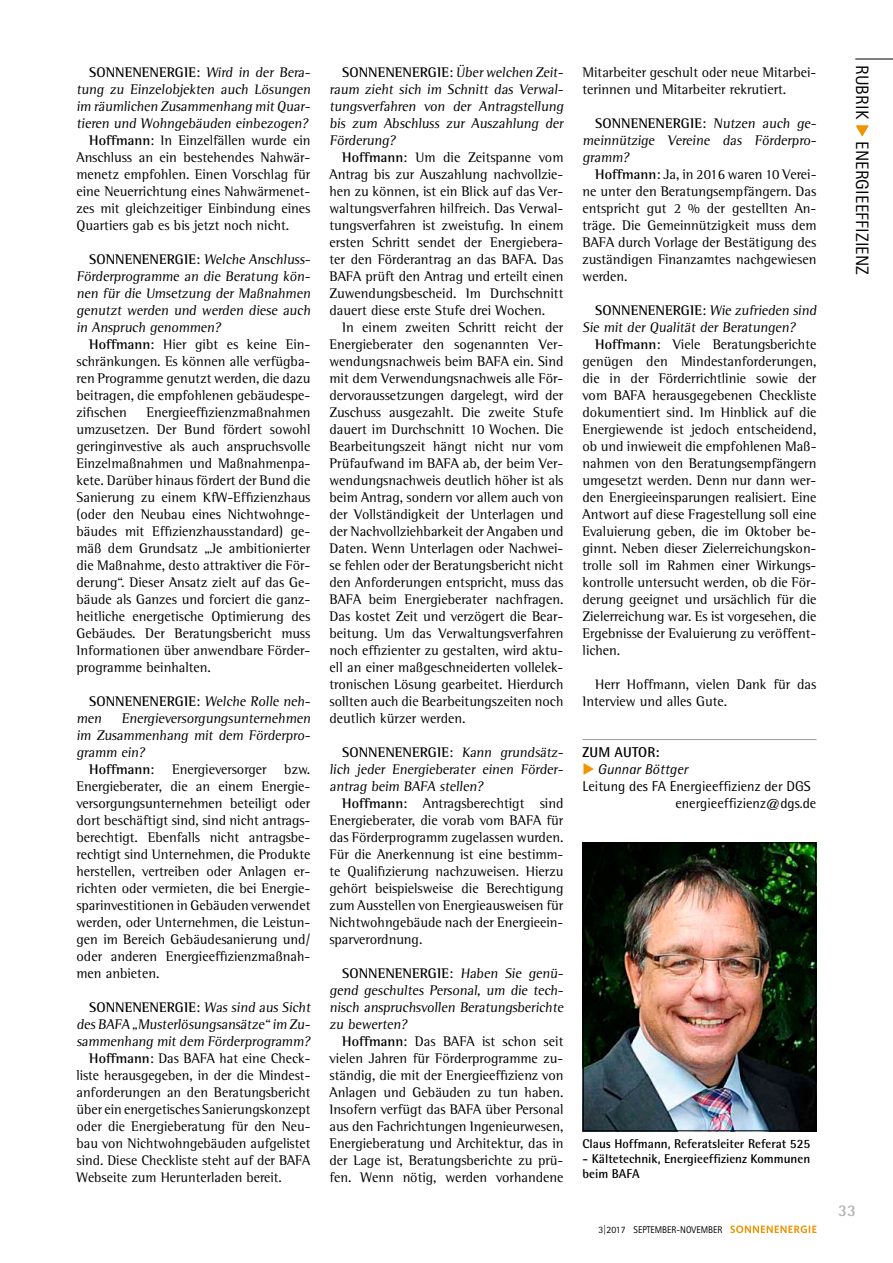
<style>
.page{position:relative;width:893px;height:1263px;background:#fff}
.page>*{position:absolute;margin:0;border:0;box-sizing:border-box;transform-origin:0 0}
.t1{font:18px "Rotis Sans Serif Std";letter-spacing:.01em;color:#000}
.t2{font:700 16.5px "Rotis Semi Sans Std";color:#b1b3b4}
.t3{font:14.25px/17px "Rotis Semi Serif Std";color:#000;text-align:justify}
.t4{font:14.25px "Rotis Semi Sans Std";color:#000}
.t5{font:italic 14.25px "Rotis Semi Sans Std";color:#000}
.t6{font:700 14.25px "Rotis Semi Sans Std";letter-spacing:.01em;color:#000}
.t7{font:700 12.75px/15px "Rotis Semi Sans Std";color:#000}
.t8{font:9.75px "Rotis Sans Serif Std";color:#000}
.s1{font-weight:700}
.s2{color:#f29400}
.s3{color:#0076bd}
</style>
<div class="page">
<svg style="left:730px;top:1225px;width:86px;height:8px"></svg>
<hr style="left:855px;top:59px;width:38px;height:1px;background:#000">
<hr style="left:583px;top:739px;width:233px;height:1px;background:#9c9d9f">
<img style="left:585px;top:844px;width:229px;height:285px">
<div style="left:583px;top:842px;width:233px;height:289px;border:1px solid #000"></div>
<svg style="left:856px;top:125px;width:13px;height:12px"></svg>
<p class="t3" style="left:89px;top:63px;width:225px"><span class="s1">SONNENENERGIE</span>: Wird in der Bera-</p>
<p class="t3" style="left:77px;top:80px;width:237px">tung zu Einzelobjekten auch Lösungen</p>
<p class="t3" style="left:77px;top:97px;width:237px">im räumlichen Zusammenhang mit Quar-</p>
<p class="t3" style="left:77px;top:114px;width:235px">tieren und Wohngebäuden einbezogen?</p>
<p class="t3" style="left:89px;top:131px;width:223px"><span class="s1">Hoffmann</span>: In Einzelfällen wurde ein</p>
<p class="t3" style="left:77px;top:148px;width:235px">Anschluss an ein bestehendes Nahwär-</p>
<p class="t3" style="left:77px;top:165px;width:235px">menetz empfohlen. Einen Vorschlag für</p>
<p class="t3" style="left:77px;top:182px;width:235px">eine Neuerrichtung eines Nahwärmenet-</p>
<p class="t3" style="left:77px;top:199px;width:235px">zes mit gleichzeitiger Einbindung eines</p>
<p class="t3" style="left:77px;top:216px;width:214px">Quartiers gab es bis jetzt noch nicht.</p>
<p class="t3" style="left:77px;top:250px;width:237px;text-indent:13px"><span class="s1">SONNENENERGIE</span>: Welche Anschluss-Förderprogramme an die Beratung kön&shy;nen für die Umsetzung der Maßnahmen genutzt werden und werden diese auch in Anspruch genommen?</p>
<p class="t3" style="left:77px;top:335px;width:235px;text-indent:13px"><span class="s1">Hoffmann</span>: Hier gibt es keine Ein&shy;schränkungen. Es können alle verfügba&shy;ren Programme genutzt werden, die dazu beitragen, die empfohlenen gebäudespe&shy;zifischen</p>
<p class="t3" style="left:77px;top:403px;width:235px;text-indent:70px">Energieeffizienzmaßnahmen umzusetzen. Der Bund fördert sowohl geringinvestive als auch anspruchsvolle Einzelmaßnahmen und Maßnahmenpa&shy;kete. Darüber hinaus fördert der Bund die Sanierung zu einem KfW-Effizienzhaus (oder den Neubau eines Nichtwohnge&shy;bäudes mit Effizienzhausstandard) ge&shy;mäß dem Grundsatz „Je ambitionierter die Maßnahme, desto attraktiver die För&shy;derung“. Dieser Ansatz zielt auf das Ge&shy;bäude als Ganzes und forciert die ganz&shy;heitliche energetische Optimierung des Gebäudes. Der Beratungsbericht muss Informationen über anwendbare Förder&shy;programme beinhalten.</p>
<p class="t3" style="left:77px;top:693px;width:237px;text-indent:13px"><span class="s1">SONNENENERGIE</span>: Welche Rolle neh&shy;men Energieversorgungsunternehmen im Zusammenhang mit dem Förderpro&shy;gramm ein?</p>
<p class="t3" style="left:77px;top:761px;width:235px;text-indent:13px"><span class="s1">Hoffmann</span>: Energieversorger bzw.<br>Energieberater, die an einem Energie&shy;versorgungsunternehmen beteiligt oder dort beschäftigt sind, sind nicht antrags&shy;berechtigt. Ebenfalls nicht antragsbe&shy;rechtigt sind Unternehmen, die Produkte herstellen, vertreiben oder Anlagen er&shy;richten oder vermieten, die bei Energie&shy;sparinvestitionen in Gebäuden verwendet werden, oder Unternehmen, die Leistun&shy;gen im Bereich Gebäudesanierung und/ oder anderen Energieeffizienzmaßnah&shy;men anbieten.</p>
<p class="t3" style="left:89px;top:999px;width:225px"><span class="s1">SONNENENERGIE</span>: Was sind aus Sicht</p>
<p class="t3" style="left:77px;top:1016px;width:237px">des BAFA „Musterlösungsansätze“ im Zu-</p>
<p class="t3" style="left:77px;top:1033px;width:237px">sammenhang mit dem Förderprogramm?</p>
<p class="t3" style="left:89px;top:1050px;width:223px"><span class="s1">Hoffmann</span>: Das BAFA hat eine Check-</p>
<p class="t3" style="left:77px;top:1067px;width:235px">liste herausgegeben, in der die Mindest-</p>
<p class="t3" style="left:77px;top:1084px;width:235px">anforderungen an den Beratungsbericht</p>
<p class="t3" style="left:77px;top:1101px;width:235px">über ein energetisches Sanierungskonzept</p>
<p class="t3" style="left:77px;top:1118px;width:235px">oder die Energieberatung für den Neu-</p>
<p class="t3" style="left:77px;top:1135px;width:235px">bau von Nichtwohngebäuden aufgelistet</p>
<p class="t3" style="left:77px;top:1152px;width:235px">sind. Diese Checkliste steht auf der BAFA</p>
<p class="t3" style="left:77px;top:1169px;width:207px">Webseite zum Herunterladen bereit.</p>
<p class="t3" style="left:330px;top:63px;width:237px;text-indent:13px"><span class="s1">SONNENENERGIE</span>: Über welchen Zeit&shy;raum zieht sich im Schnitt das Verwal&shy;tungsverfahren von der Antragstellung bis zum Abschluss zur Auszahlung der Förderung?</p>
<p class="t3" style="left:330px;top:148px;width:235px;text-indent:13px"><span class="s1">Hoffmann</span>: Um die Zeitspanne vom Antrag bis zur Auszahlung nachvollzie&shy;hen zu können, ist ein Blick auf das Ver&shy;waltungsverfahren hilfreich. Das Verwal&shy;tungsverfahren ist zweistufig. In einem ersten Schritt sendet der Energiebera&shy;ter den Förderantrag an das BAFA. Das BAFA prüft den Antrag und erteilt einen Zuwendungsbescheid. Im Durchschnitt dauert diese erste Stufe drei Wochen.</p>
<p class="t3" style="left:330px;top:318px;width:235px;text-indent:13px">In einem zweiten Schritt reicht der Energieberater den sogenannten Ver&shy;wendungsnachweis beim BAFA ein. Sind mit dem Verwendungsnachweis alle För&shy;dervoraussetzungen dargelegt, wird der Zuschuss ausgezahlt. Die zweite Stufe dauert im Durchschnitt 10 Wochen. Die Bearbeitungszeit hängt nicht nur vom Prüfaufwand im BAFA ab, der beim Ver&shy;wendungsnachweis deutlich höher ist als beim Antrag, sondern vor allem auch von der Vollständigkeit der Unterlagen und der Nachvollziehbarkeit der Angaben und Daten. Wenn Unterlagen oder Nachwei&shy;se fehlen oder der Beratungsbericht nicht den Anforderungen entspricht, muss das BAFA beim Energieberater nachfragen.<br>Das kostet Zeit und verzögert die Bear&shy;beitung. Um das Verwaltungsverfahren noch effizienter zu gestalten, wird aktu&shy;ell an einer maßgeschneiderten vollelek&shy;tronischen Lösung gearbeitet. Hierdurch sollten auch die Bearbeitungszeiten noch deutlich kürzer werden.</p>
<p class="t3" style="left:330px;top:744px;width:237px;text-indent:13px"><span class="s1">SONNENENERGIE</span>: Kann grundsätz&shy;lich jeder Energieberater einen Förder&shy;antrag beim BAFA stellen?</p>
<p class="t3" style="left:330px;top:795px;width:235px;text-indent:13px"><span class="s1">Hoffmann</span>: Antragsberechtigt sind Energieberater, die vorab vom BAFA für das Förderprogramm zugelassen wurden.<br>Für die Anerkennung ist eine bestimm&shy;te Qualifizierung nachzuweisen. Hierzu gehört beispielsweise die Berechtigung zum Ausstellen von Energieausweisen für Nichtwohngebäude nach der Energieein&shy;sparverordnung.</p>
<p class="t3" style="left:330px;top:965px;width:237px;text-indent:13px"><span class="s1">SONNENENERGIE</span>: Haben Sie genü&shy;gend geschultes Personal, um die tech&shy;nisch anspruchsvollen Beratungsberichte zu bewerten?</p>
<p class="t3" style="left:330px;top:1033px;width:235px;text-indent:13px"><span class="s1">Hoffmann</span>: Das BAFA ist schon seit vielen Jahren für Förderprogramme zu&shy;ständig, die mit der Energieeffizienz von Anlagen und Gebäuden zu tun haben.<br>Insofern verfügt das BAFA über Personal aus den Fachrichtungen Ingenieurwesen, Energieberatung und Architektur, das in der Lage ist, Beratungsberichte zu prü&shy;fen. Wenn nötig, werden vorhandene</p>
<p class="t3" style="left:583px;top:63px;width:235px">Mitarbeiter geschult oder neue Mitarbei&shy;terinnen und Mitarbeiter rekrutiert.</p>
<p class="t3" style="left:583px;top:114px;width:237px;text-indent:13px"><span class="s1">SONNENENERGIE</span>: Nutzen auch ge&shy;meinnützige Vereine das Förderpro&shy;gramm?</p>
<p class="t3" style="left:583px;top:165px;width:235px;text-indent:13px"><span class="s1">Hoffmann</span>: Ja, in 2016 waren 10 Verei&shy;ne unter den Beratungsempfängern. Das entspricht gut 2 % der gestellten An&shy;träge. Die Gemeinnützigkeit muss dem BAFA durch Vorlage der Bestätigung des zuständigen Finanzamtes nachgewiesen werden.</p>
<p class="t3" style="left:583px;top:301px;width:237px;text-indent:13px"><span class="s1">SONNENENERGIE</span>: Wie zufrieden sind<br>Sie mit der Qualität der Beratungen?</p>
<p class="t3" style="left:583px;top:335px;width:235px;text-indent:13px"><span class="s1">Hoffmann</span>: Viele Beratungsberichte genügen den Mindestanforderungen, die in der Förderrichtlinie sowie der vom BAFA herausgegebenen Checkliste dokumentiert sind. Im Hinblick auf die Energiewende ist jedoch entscheidend, ob und inwieweit die empfohlenen Maß&shy;nahmen von den Beratungsempfängern umgesetzt werden. Denn nur dann wer&shy;den Energieeinsparungen realisiert. Eine Antwort auf diese Fragestellung soll eine Evaluierung geben, die im Oktober be&shy;ginnt. Neben dieser Zielerreichungskon&shy;trolle soll im Rahmen einer Wirkungs&shy;kontrolle untersucht werden, ob die För&shy;derung geeignet und ursächlich für die Zielerreichung war. Es ist vorgesehen, die Ergebnisse der Evaluierung zu veröffent&shy;lichen.</p>
<p class="t3" style="left:583px;top:676px;width:235px;text-indent:13px">Herr Hoffmann, vielen Dank für das<br>Interview und alles Gute.</p>
<p class="t6" style="left:583px;top:743px;width:78px">ZUM AUTOR:</p>
<p class="t5" style="left:583px;top:760px;width:107px"><span class="s2">◆</span> Gunnar Böttger</p>
<p class="t4" style="left:583px;top:778px;width:230px">Leitung des FA Energieeffizienz der DGS</p>
<p class="t4" style="left:675px;top:795px;width:143px">energieeffizienz@dgs.de</p>
<p class="t7" style="left:583px;top:1136px;width:229px">Claus Hoffmann, Referatsleiter Referat 525</p>
<p class="t7" style="left:583px;top:1151px;width:229px">- Kältetechnik, Energieeffizienz Kommunen beim BAFA</p>
<p class="t8" style="left:598px;top:1223px;width:125px">3|2017 SEPTEMBER-NOVEMBER</p>
<p class="t1" style="left:873px;top:65px;width:212px;rotate:90deg">RUBRIK <span class="s3">◆</span> ENERGIEEFFIZIENZ</p>
<p class="t2" style="left:838px;top:1200px;width:19px">33</p>
</div>
